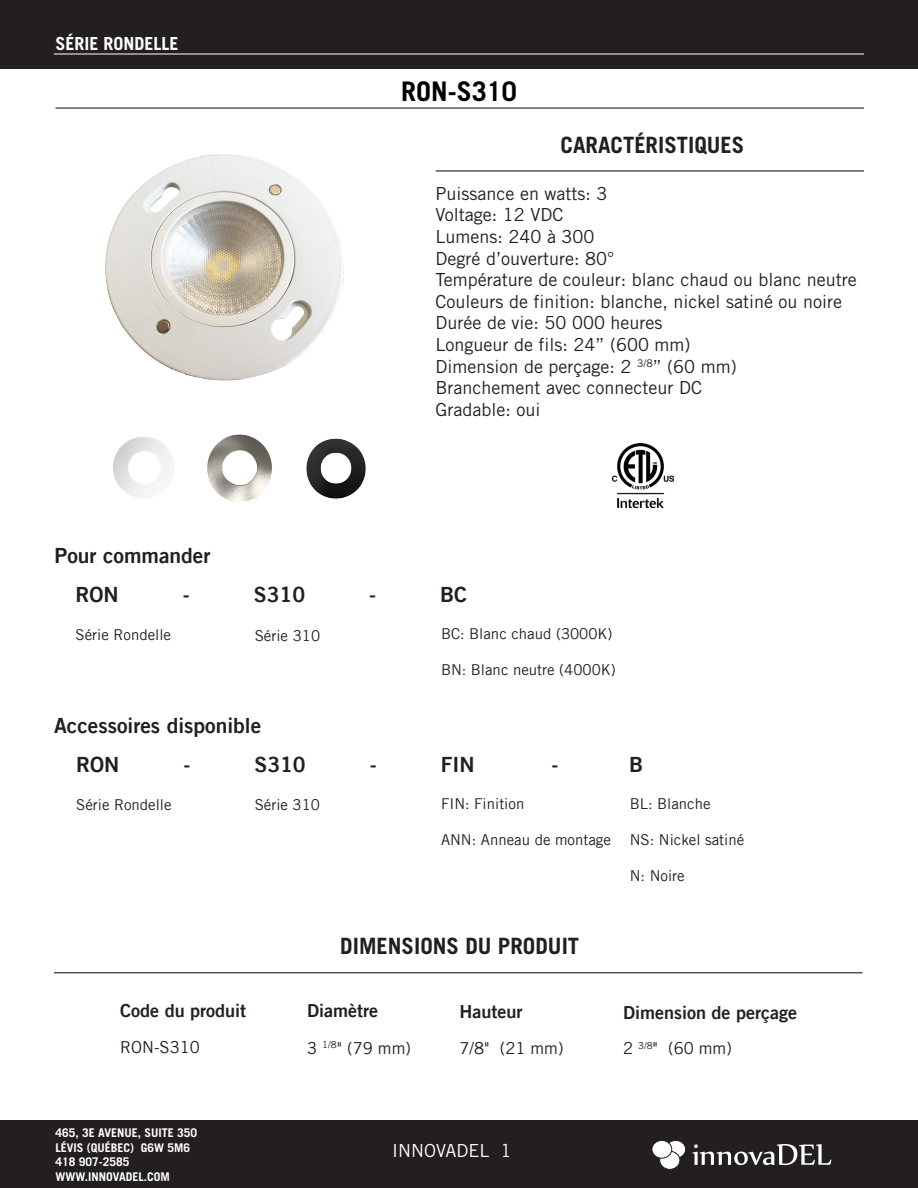
<style>
.page{position:relative;width:918px;height:1188px;background:#fff}
.page>*{position:absolute;margin:0;border:0;box-sizing:border-box;transform-origin:0 0}
.Code_produit{font:700 27px "Trade Gothic LT Std";color:#000}
.Titre_de_section{font:700 22.5px "Trade Gothic LT Std";color:#231f20}
.Pour_commander{font:21px "Trade Gothic LT Bold Two";color:#231f20}
.texte_caractéristiqu{font:18px "Trade Gothic LT Std";color:#231f20}
.Dimension_titre{font:18px "Trade Gothic LT Bold Two";color:#231f20}
.série_X{font:700 18px "Trade Gothic LT Std";color:#fff}
.numero_de_page{font:18px "Trade Gothic LT Std";color:#fff}
.Dimension_info{font:16.5px "Trade Gothic LT";color:#231f20}
.Pour_commander_info{font:15px "Trade Gothic LT";color:#231f20}
.pied_de_page{font:700 12px "Trade Gothic LT Std";color:#fff}
</style>
<div class="page">
<img style="left:105px;top:154px;width:239px;height:227px">
<img style="left:612px;top:443px;width:61px;height:64px">
<img style="left:113px;top:437px;width:61px;height:61px">
<img style="left:306px;top:438px;width:60px;height:61px">
<img style="left:207px;top:434px;width:65px;height:68px">
<div style="left:0;top:0;width:918px;height:69px;background:#231f20"></div>
<hr style="left:54px;top:54px;width:810px;height:1px;background:#fff">
<div style="left:0;top:1120px;width:918px;height:68px;background:#231f20"></div>
<hr style="left:56px;top:107px;width:808px;height:2px;background:#231f20">
<hr style="left:54px;top:972px;width:808px;height:1px;background:#231f20">
<hr style="left:436px;top:170px;width:428px;height:2px;background:#231f20">
<svg style="left:666px;top:1140px;width:20px;height:18px"></svg>
<div style="left:666px;top:1140px;width:20px;height:18px;border:1px solid #231f20;border-radius:50%"></div>
<svg style="left:692px;top:1144px;width:139px;height:21px"></svg>
<div style="left:660px;top:1151px;width:20px;height:18px;background:#fff;border-radius:50%"></div>
<div style="left:660px;top:1151px;width:20px;height:18px;border:1px solid #231f20;border-radius:50%"></div>
<div style="left:652px;top:1140px;width:20px;height:18px;background:#fff;border-radius:50%"></div>
<div style="left:652px;top:1140px;width:20px;height:18px;border:1px solid #231f20;border-radius:50%"></div>
<p class="série_X" style="left:56px;top:33px;width:125px">SÉRIE RONDELLE</p>
<p class="Pour_commander" style="left:55px;top:543px;width:157px">Pour commander</p>
<p class="Code_produit" style="left:401px;top:75px;width:117px">RON-S310</p>
<p class="Titre_de_section" style="left:561px;top:131px;width:185px">CARACTÉRISTIQUES</p>
<p class="texte_caractéristiqu" style="left:436px;top:183px;width:173px">Puissance en watts: 3</p>
<p class="texte_caractéristiqu" style="left:436px;top:204px;width:129px">Voltage: 12 VDC</p>
<p class="texte_caractéristiqu" style="left:436px;top:226px;width:160px">Lumens: 240 à 300</p>
<p class="texte_caractéristiqu" style="left:436px;top:247px;width:180px">Degré d’ouverture: 80°</p>
<p class="texte_caractéristiqu" style="left:436px;top:269px;width:423px">Température de couleur: blanc chaud ou blanc neutre</p>
<p class="texte_caractéristiqu" style="left:436px;top:291px;width:408px">Couleurs de finition: blanche, nickel satiné ou noire</p>
<p class="texte_caractéristiqu" style="left:436px;top:312px;width:228px">Durée de vie: 50 000 heures</p>
<p class="texte_caractéristiqu" style="left:436px;top:334px;width:256px">Longueur de fils: 24” (600 mm)</p>
<p class="texte_caractéristiqu" style="left:436px;top:355px;width:303px">Dimension de perçage: 2 <sup>3/8</sup>” (60 mm)</p>
<p class="texte_caractéristiqu" style="left:436px;top:377px;width:268px">Branchement avec connecteur DC</p>
<p class="texte_caractéristiqu" style="left:436px;top:399px;width:107px">Gradable: oui</p>
<p class="Pour_commander" style="left:76px;top:582px;width:45px">RON</p>
<p class="Pour_commander" style="left:183px;top:582px;width:8px">-</p>
<p class="Pour_commander" style="left:254px;top:582px;width:53px">S310</p>
<p class="Pour_commander" style="left:369px;top:582px;width:8px">-</p>
<p class="Pour_commander" style="left:440px;top:582px;width:28px">BC</p>
<p class="Pour_commander_info" style="left:76px;top:626px;width:97px">Série Rondelle</p>
<p class="Pour_commander_info" style="left:255px;top:627px;width:67px">Série 310</p>
<p class="Pour_commander_info" style="left:441px;top:624px;width:173px">BC: Blanc chaud (3000K)</p>
<p class="Pour_commander_info" style="left:441px;top:660px;width:176px">BN: Blanc neutre (4000K)</p>
<p class="Pour_commander" style="left:54px;top:712px;width:209px">Accessoires disponible</p>
<p class="Pour_commander" style="left:76px;top:751px;width:45px">RON</p>
<p class="Pour_commander" style="left:183px;top:751px;width:8px">-</p>
<p class="Pour_commander" style="left:255px;top:751px;width:53px">S310</p>
<p class="Pour_commander" style="left:370px;top:751px;width:8px">-</p>
<p class="Pour_commander" style="left:441px;top:751px;width:35px">FIN</p>
<p class="Pour_commander" style="left:552px;top:751px;width:8px">-</p>
<p class="Pour_commander" style="left:629px;top:751px;width:16px">B</p>
<p class="Pour_commander_info" style="left:76px;top:796px;width:97px">Série Rondelle</p>
<p class="Pour_commander_info" style="left:255px;top:796px;width:67px">Série 310</p>
<p class="Pour_commander_info" style="left:630px;top:794px;width:82px">BL: Blanche</p>
<p class="Pour_commander_info" style="left:630px;top:830px;width:116px">NS: Nickel satiné</p>
<p class="Pour_commander_info" style="left:630px;top:866px;width:56px">N: Noire</p>
<p class="Pour_commander_info" style="left:441px;top:794px;width:85px">FIN: Finition</p>
<p class="Pour_commander_info" style="left:441px;top:830px;width:171px">ANN: Anneau de montage</p>
<p class="Dimension_titre" style="left:120px;top:1000px;width:128px">Code du produit</p>
<p class="Dimension_info" style="left:120px;top:1037px;width:81px">RON-S310</p>
<p class="pied_de_page" style="left:56px;top:1126px;width:143px">465, 3E AVENUE, SUITE 350</p>
<p class="pied_de_page" style="left:56px;top:1140px;width:136px">LÉVIS (QUÉBEC) G6W 5M6</p>
<p class="pied_de_page" style="left:56px;top:1155px;width:76px">418 907-2585</p>
<p class="pied_de_page" style="left:56px;top:1169px;width:116px">WWW.INNOVADEL.COM</p>
<p class="Titre_de_section" style="left:340px;top:932px;width:240px">DIMENSIONS DU PRODUIT</p>
<p class="Dimension_titre" style="left:307px;top:1000px;width:72px">Diamètre</p>
<p class="Dimension_titre" style="left:460px;top:1000px;width:64px">Hauteur</p>
<p class="Dimension_info" style="left:307px;top:1038px;width:105px">3 <sup>1/8</sup>" (79 mm)</p>
<p class="Dimension_info" style="left:460px;top:1038px;width:105px">7/8" (21 mm)</p>
<p class="numero_de_page" style="left:392px;top:1139px;width:121px">INNOVADEL 1</p>
<p class="Dimension_titre" style="left:623px;top:1002px;width:176px">Dimension de perçage</p>
<p class="Dimension_info" style="left:623px;top:1038px;width:110px">2 <sup>3/8</sup>" (60 mm)</p>
</div>
